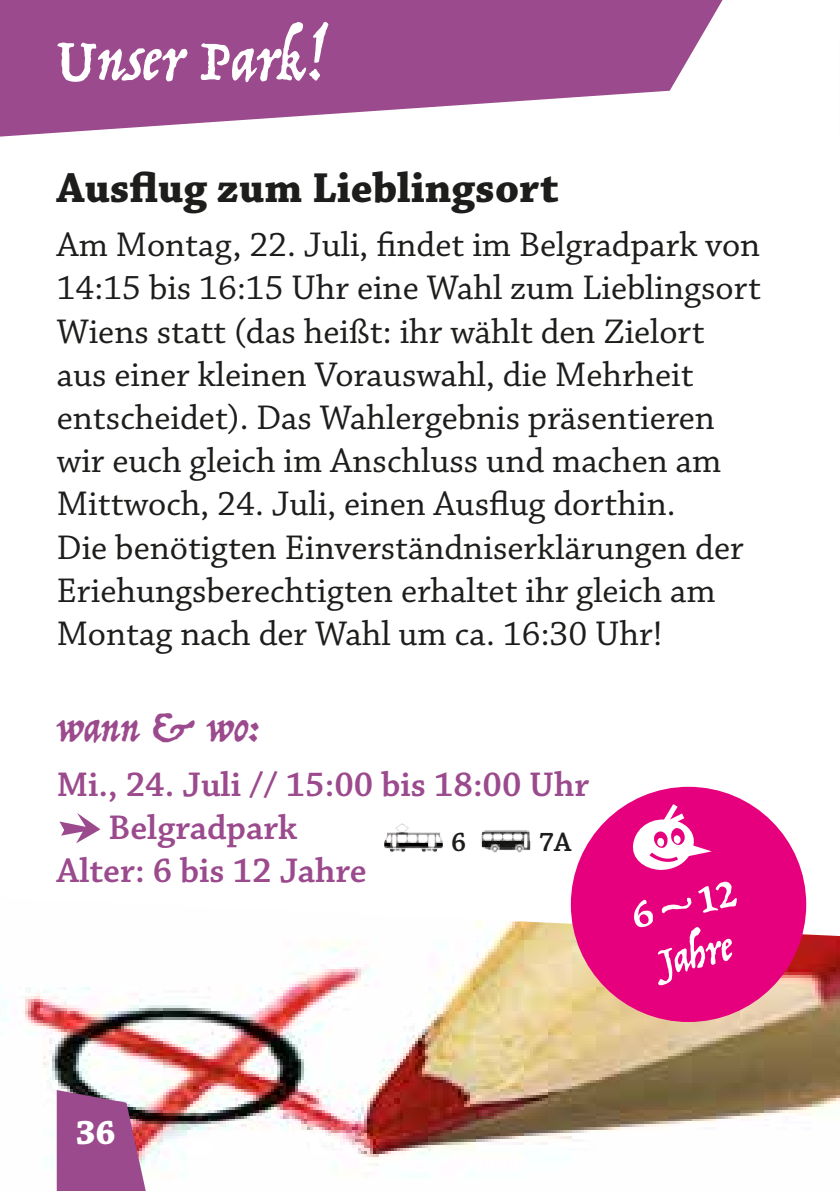
<style>
.page{position:relative;width:840px;height:1191px;background:#fff}
.page>*{position:absolute;margin:0;border:0;box-sizing:border-box;transform-origin:0 0}
.t1{font:64px "Trattatello";color:#fff}
.t2{font:700 44px "Chaparral Pro";color:#1d1d1b}
.t3{font:44px "Trattatello";color:#9b4a8d}
.t4{font:43.2px/52px "Trattatello";color:#fff;text-align:center}
.t5{font:36px/43.2px "Chaparral Pro";color:#1d1d1b}
.t6{font:600 36px "Chaparral Pro";color:#9b4a8d}
.t7{font:700 36px "Chaparral Pro";color:#fff}
.t8{font:600 28px "Chaparral Pro";color:#1d1d1b}
</style>
<div class="page">
<svg style="left:0;top:0;width:723px;height:137px;fill:#9b4a8d"></svg>
<img style="left:0;top:897px;width:839px;height:294px">
<svg style="left:57px;top:1090px;width:89px;height:101px;background:#a1588f"></svg>
<div style="left:570px;top:787px;width:235px;height:235px;background:#e6007d;border-radius:50%"></div>
<img style="left:384px;top:823px;width:58px;height:28px">
<img style="left:481px;top:830px;width:50px;height:23px">
<h1 class="t1" style="left:57px;top:20px;width:269px">Unser Park!</h1>
<p class="t2" style="left:57px;top:162px;width:503px">Ausflug zum Lieblingsort</p>
<p class="t5" style="left:57px;top:224px;width:705px">Am Montag, 22. Juli, findet im Belgradpark von 14:15 bis 16:15 Uhr eine Wahl zum Lieblingsort Wiens statt (das heißt: ihr wählt den Zielort aus einer kleinen Vorauswahl, die Mehrheit entscheidet). Das Wahlergebnis präsentieren wir euch gleich im Anschluss und machen am Mittwoch, 24. Juli, einen Ausflug dorthin.<br>Die benötigten Einverständniserklärungen der Eriehungsberechtigten erhaltet ihr gleich am Montag nach der Wahl um ca. 16:30 Uhr!</p>
<p class="t3" style="left:57px;top:700px;width:204px">wann &amp; wo:</p>
<p class="t6" style="left:57px;top:764px;width:533px">Mi., 24. Juli // 15:00 bis 18:00 Uhr</p>
<p class="t6" style="left:108px;top:807px;width:190px">Belgradpark</p>
<p class="t6" style="left:57px;top:850px;width:311px">Alter: 6 bis 12 Jahre</p>
<p class="t8" style="left:451px;top:826px;width:17px">6</p>
<p class="t8" style="left:538px;top:826px;width:34px">7A</p>
<p class="t4" style="left:626px;top:888px;width:107px;rotate:-13deg">6–12<br>Jahre</p>
<p class="t7" style="left:75px;top:1111px;width:42px">36</p>
</div>
